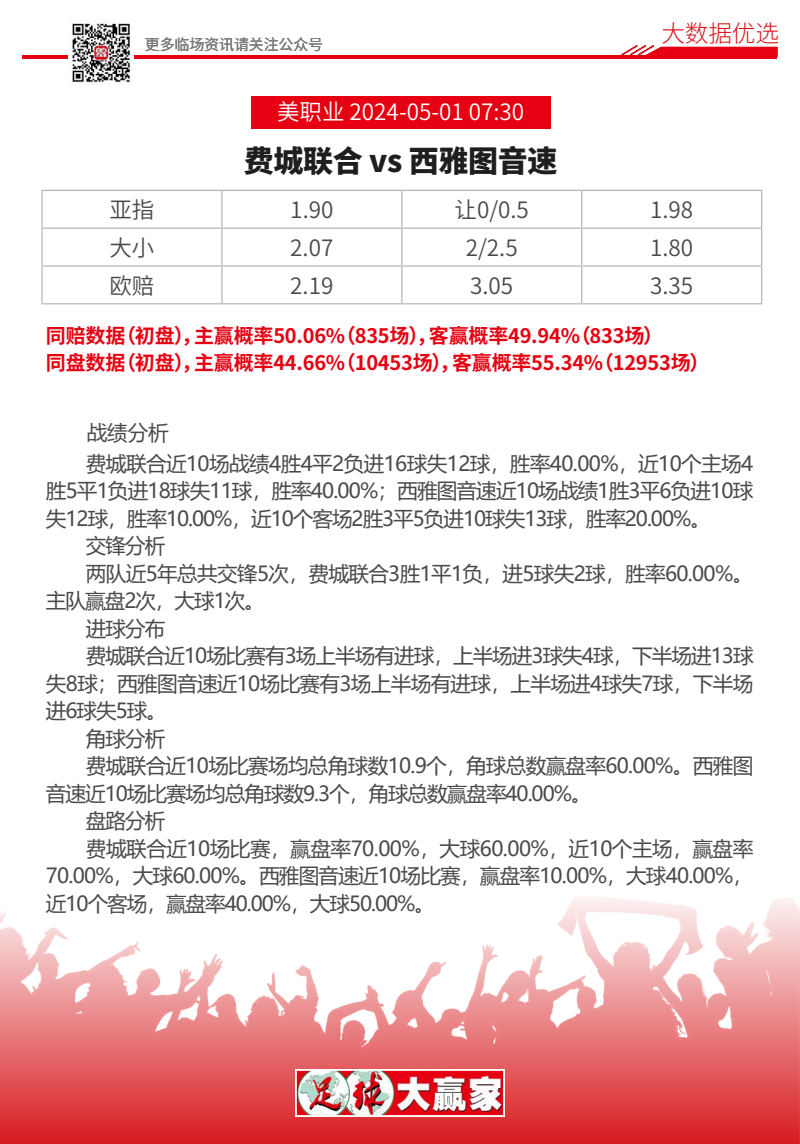
<style>
.page{position:relative;width:800px;height:1144px;background:#fff}
.page>*{position:absolute;margin:0;border:0;box-sizing:border-box;transform-origin:0 0}
.t1{font:900 30px "Noto Sans Hans";letter-spacing:-.01em;color:#1f1e1d}
.t2{font:300 23.75px "Noto Sans Hans";letter-spacing:-.01em;color:#d61418}
.t3{font:600 22.5px "Noto Sans Hans";color:#4c4948}
.t4{font:600 22.5px "Noto Sans Hans";color:#fff}
.t5{font:20.62px/30.9px "Microsoft Ya Hei";letter-spacing:-.04em;color:#4c4948}
.t6{font:700 20px/26.2px "Noto Sans Hans";letter-spacing:-.01em;color:#e60012}
.t7{font:600 15px "Noto Sans Hans";letter-spacing:-.01em;color:#7d7d7d}
</style>
<div class="page">
<img style="left:0;top:896px;width:800px;height:248px">
<img style="left:298px;top:1072px;width:204px;height:42px">
<div style="left:295px;top:1069px;width:210px;height:48px;border:2px solid #fff"></div>
<img style="left:72px;top:23px;width:59px;height:60px">
<hr style="left:22px;top:55px;width:755px;height:4px;background:#e60012">
<svg style="left:621px;top:45px;width:156px;height:10px"></svg>
<hr style="left:41px;top:190px;width:181px;height:1px;background:#b5b6b6">
<hr style="left:41px;top:191px;width:2px;height:37px;background:#b5b6b6">
<hr style="left:222px;top:190px;width:180px;height:1px;background:#b5b6b6">
<hr style="left:221px;top:191px;width:2px;height:37px;background:#b5b6b6">
<hr style="left:402px;top:190px;width:180px;height:1px;background:#b5b6b6">
<hr style="left:401px;top:191px;width:1px;height:37px;background:#b5b6b6">
<hr style="left:582px;top:190px;width:180px;height:1px;background:#b5b6b6">
<hr style="left:581px;top:191px;width:1px;height:37px;background:#b5b6b6">
<hr style="left:761px;top:191px;width:1px;height:37px;background:#b5b6b6">
<hr style="left:41px;top:228px;width:181px;height:1px;background:#b5b6b6">
<hr style="left:41px;top:229px;width:2px;height:36px;background:#b5b6b6">
<hr style="left:222px;top:228px;width:180px;height:1px;background:#b5b6b6">
<hr style="left:221px;top:229px;width:2px;height:36px;background:#b5b6b6">
<hr style="left:402px;top:228px;width:180px;height:1px;background:#b5b6b6">
<hr style="left:401px;top:229px;width:1px;height:36px;background:#b5b6b6">
<hr style="left:582px;top:228px;width:180px;height:1px;background:#b5b6b6">
<hr style="left:581px;top:229px;width:1px;height:36px;background:#b5b6b6">
<hr style="left:761px;top:229px;width:1px;height:36px;background:#b5b6b6">
<hr style="left:41px;top:265px;width:181px;height:2px;background:#b5b6b6">
<hr style="left:41px;top:267px;width:2px;height:36px;background:#b5b6b6">
<hr style="left:222px;top:265px;width:180px;height:2px;background:#b5b6b6">
<hr style="left:221px;top:267px;width:2px;height:36px;background:#b5b6b6">
<hr style="left:402px;top:265px;width:180px;height:2px;background:#b5b6b6">
<hr style="left:401px;top:267px;width:1px;height:36px;background:#b5b6b6">
<hr style="left:582px;top:265px;width:180px;height:2px;background:#b5b6b6">
<hr style="left:581px;top:267px;width:1px;height:36px;background:#b5b6b6">
<hr style="left:761px;top:267px;width:1px;height:36px;background:#b5b6b6">
<hr style="left:41px;top:303px;width:181px;height:1px;background:#b5b6b6">
<hr style="left:222px;top:303px;width:180px;height:1px;background:#b5b6b6">
<hr style="left:402px;top:303px;width:180px;height:1px;background:#b5b6b6">
<hr style="left:582px;top:303px;width:180px;height:1px;background:#b5b6b6">
<div style="left:251px;top:96px;width:300px;height:33px;background:#e60012"></div>
<p class="t7" style="left:145px;top:36px;width:180px">更多临场资讯请关注公众号</p>
<p class="t4" style="left:277px;top:99px;width:249px">美职业 2024-05-01 07:30</p>
<h1 class="t1" style="left:244px;top:144px;width:315px">费城联合 vs 西雅图音速</h1>
<p class="t2" style="left:661px;top:20px;width:119px">大数据优选</p>
<p class="t3" style="left:109px;top:197px;width:46px">亚指</p>
<p class="t3" style="left:290px;top:197px;width:45px">1.90</p>
<p class="t3" style="left:455px;top:197px;width:76px">让0/0.5</p>
<p class="t3" style="left:650px;top:197px;width:45px">1.98</p>
<p class="t3" style="left:109px;top:235px;width:46px">大小</p>
<p class="t3" style="left:290px;top:235px;width:45px">2.07</p>
<p class="t3" style="left:466px;top:235px;width:53px">2/2.5</p>
<p class="t3" style="left:650px;top:235px;width:45px">1.80</p>
<p class="t3" style="left:109px;top:273px;width:46px">欧赔</p>
<p class="t3" style="left:290px;top:273px;width:45px">2.19</p>
<p class="t3" style="left:470px;top:273px;width:45px">3.05</p>
<p class="t3" style="left:650px;top:273px;width:45px">3.35</p>
<p class="t6" style="left:46px;top:323px;width:665px">同赔数据（初盘），主赢概率50.06%（835场），客赢概率49.94%（833场）<br>同盘数据（初盘），主赢概率44.66%（10453场），客赢概率55.34%（12953场）</p>
<p class="t5" style="left:86px;top:416px;width:669px">战绩分析<br>费城联合近10场战绩4胜4平2负进16球失12球，胜率40.00%，近10个主场4</p>
<p class="t5" style="left:46px;top:475px;width:709px">胜5平1负进18球失11球，胜率40.00%；西雅图音速近10场战绩1胜3平6负进10球</p>
<p class="t5" style="left:46px;top:502px;width:667px">失12球，胜率10.00%，近10个客场2胜3平5负进10球失13球，胜率20.00%。</p>
<p class="t5" style="left:86px;top:530px;width:81px">交锋分析</p>
<p class="t5" style="left:86px;top:557px;width:669px">两队近5年总共交锋5次，费城联合3胜1平1负，进5球失2球，胜率60.00%。</p>
<p class="t5" style="left:46px;top:584px;width:221px">主队赢盘2次，大球1次。</p>
<p class="t5" style="left:86px;top:612px;width:81px">进球分布</p>
<p class="t5" style="left:86px;top:639px;width:669px">费城联合近10场比赛有3场上半场有进球，上半场进3球失4球，下半场进13球</p>
<p class="t5" style="left:46px;top:667px;width:709px">失8球；西雅图音速近10场比赛有3场上半场有进球，上半场进4球失7球，下半场</p>
<p class="t5" style="left:46px;top:694px;width:123px">进6球失5球。</p>
<p class="t5" style="left:86px;top:722px;width:81px">角球分析</p>
<p class="t5" style="left:86px;top:749px;width:669px">费城联合近10场比赛场均总角球数10.9个，角球总数赢盘率60.00%。西雅图</p>
<p class="t5" style="left:46px;top:777px;width:547px">音速近10场比赛场均总角球数9.3个，角球总数赢盘率40.00%。</p>
<p class="t5" style="left:86px;top:804px;width:81px">盘路分析</p>
<p class="t5" style="left:86px;top:832px;width:669px">费城联合近10场比赛，赢盘率70.00%，大球60.00%，近10个主场，赢盘率</p>
<p class="t5" style="left:46px;top:859px;width:709px">70.00%，大球60.00%。西雅图音速近10场比赛，赢盘率10.00%，大球40.00%，</p>
<p class="t5" style="left:46px;top:887px;width:391px">近10个客场，赢盘率40.00%，大球50.00%。</p>
</div>
